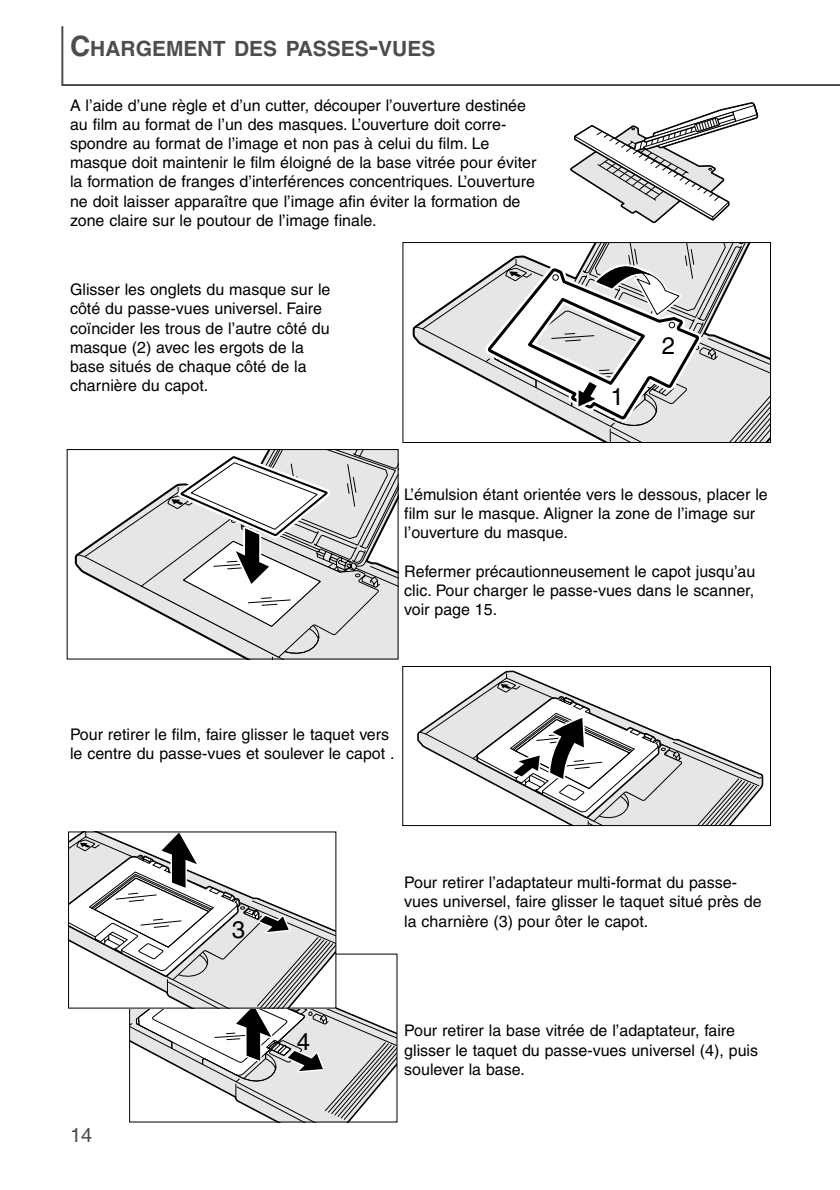
<style>
.page{position:relative;width:840px;height:1190px;background:#fff}
.page>*{position:absolute;margin:0;border:0;box-sizing:border-box;transform-origin:0 0}
.t1{font:24px "Helvetica";color:#000}
.t2{font:700 21px "Helvetica";color:#4d4d4d}
.t3{font:20px "Helvetica";color:#4d4d4d}
.t4{font:16px/19.2px "Helvetica";color:#000}
.s1{font-size:28px}
</style>
<div class="page">
<svg style="left:61px;top:26px;width:779px;height:60px"></svg>
<svg style="left:70px;top:831px;width:327px;height:291px"></svg>
<svg style="left:77px;top:451px;width:320px;height:207px"></svg>
<div style="left:67px;top:449px;width:332px;height:211px;border:1px solid #000"></div>
<svg style="left:419px;top:670px;width:338px;height:154px"></svg>
<div style="left:402px;top:666px;width:369px;height:160px;border:1px solid #000"></div>
<svg style="left:415px;top:244px;width:354px;height:197px"></svg>
<div style="left:402px;top:242px;width:369px;height:201px;border:1px solid #000"></div>
<svg style="left:570px;top:102px;width:189px;height:122px"></svg>
<h2 class="t2" style="left:70px;top:41px;width:367px"><span class="s1">C</span>HARGEMENT DES PASSES<span class="s1">-</span>VUES</h2>
<p class="t4" style="left:70px;top:97px;width:468px">A l’aide d’une règle et d’un cutter, découper l’ouverture destinée au film au format de l’un des masques. L’ouverture doit corre&shy;spondre au format de l’image et non pas à celui du film. Le masque doit maintenir le film éloigné de la base vitrée pour éviter la formation de franges d’interférences concentriques. L’ouverture ne doit laisser apparaître que l’image afin éviter la formation de zone claire sur le poutour de l’image finale.</p>
<p class="t4" style="left:70px;top:281px;width:262px">Glisser les onglets du masque sur le côté du passe-vues universel. Faire coïncider les trous de l’autre côté du masque (2) avec les ergots de la base situés de chaque côté de la charnière du capot.</p>
<h1 class="t1" style="left:611px;top:388px;width:15px">1</h1>
<h1 class="t1" style="left:662px;top:337px;width:15px">2</h1>
<p class="t4" style="left:404px;top:486px;width:365px">L’émulsion étant orientée vers le dessous, placer le film sur le masque. Aligner la zone de l’image sur l’ouverture du masque.</p>
<p class="t4" style="left:404px;top:563px;width:353px;text-align:justify">Refermer précautionneusement le capot jusqu’au clic. Pour charger le passe-vues dans le scanner, voir page 15.</p>
<p class="t4" style="left:70px;top:726px;width:326px">Pour retirer le film, faire glisser le taquet vers le centre du passe-vues et soulever le capot .</p>
<h1 class="t1" style="left:232px;top:921px;width:15px">3</h1>
<p class="t4" style="left:404px;top:874px;width:359px">Pour retirer l’adaptateur multi-format du passe&shy;vues universel, faire glisser le taquet situé près de la charnière (3) pour ôter le capot.</p>
<p class="t3" style="left:70px;top:1127px;width:24px">14</p>
<h1 class="t1" style="left:297px;top:1033px;width:15px">4</h1>
<p class="t4" style="left:404px;top:1023px;width:355px">Pour retirer la base vitrée de l’adaptateur, faire glisser le taquet du passe-vues universel (4), puis soulever la base.</p>
</div>
